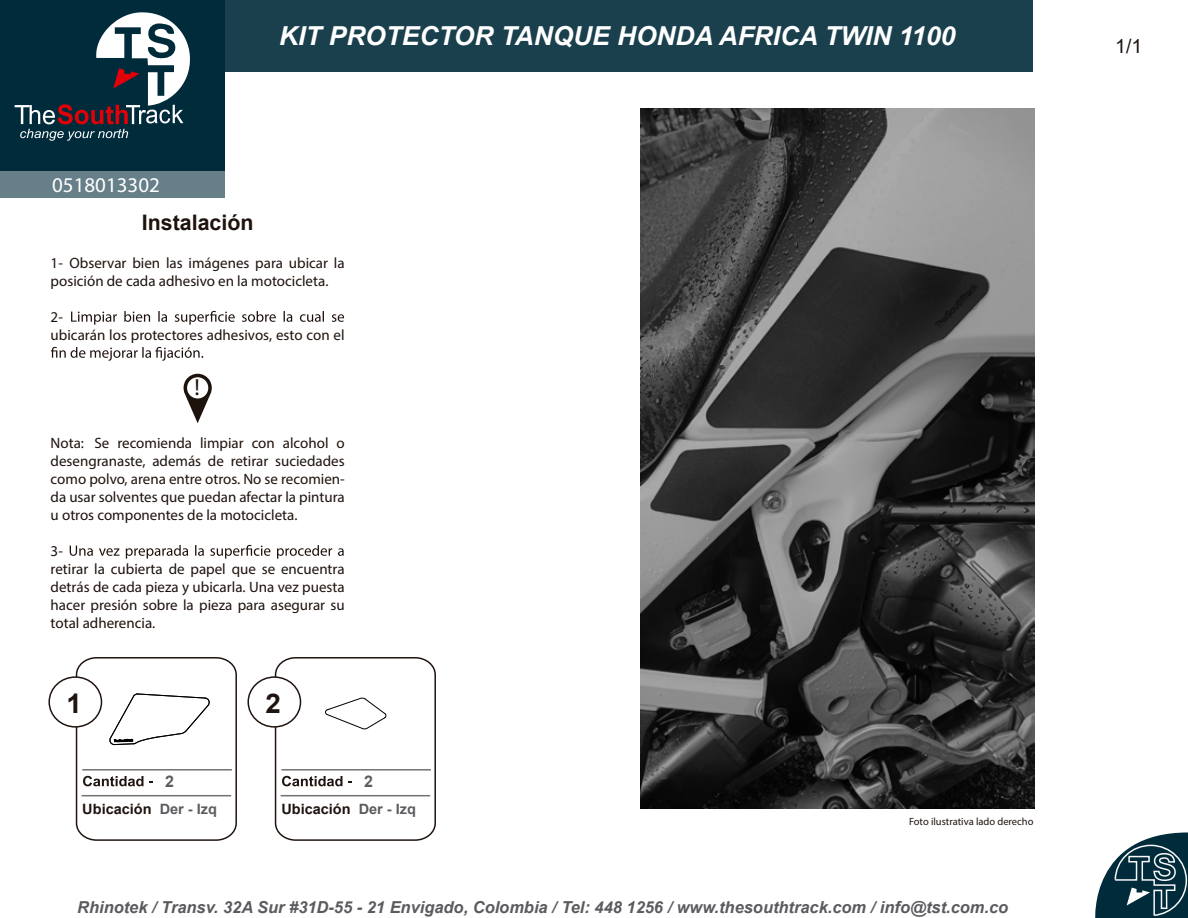
<style>
.page{position:relative;width:1188px;height:918px;background:#fff}
.page>*{position:absolute;margin:0;border:0;box-sizing:border-box;transform-origin:0 0}
.t1{font:700 27.15px "Arial";color:#1f140f}
.t2{font:italic 700 26.1px "Arial";color:#fff}
.t3{font:700 23.4px "Myriad Pro";color:#1e120d}
.t4{font:700 21.45px "Arial";color:#1e120d}
.t5{font:700 21px "Myriad Pro";color:#fff}
.t6{font:19.5px "Arial";color:#1e120d}
.t7{font:italic 700 16.5px "Arial";color:#5b5b5f}
.t8{font:700 16.05px "Arial";color:#5c5b5f}
.t9{font:15px/18px "Myriad Pro";color:#1e120d;text-align:justify}
.t10{font:700 15px "Myriad Pro";color:#1e120d}
.t11{font:700 14.25px "Arial";color:#1f140f}
.t12{font:700 10.5px "Myriad Pro";color:#1f140f}
.s1{font-weight:700}
.s2{color:#5c5b5f}
</style>
<div class="page">
<div style="left:223px;top:0;width:810px;height:72px;background:#1a404e"></div>
<div style="left:0;top:0;width:224px;height:171px;background:#002b3b"></div>
<svg style="left:15px;top:12px;width:175px;height:129px"></svg>
<svg style="left:1095px;top:832px;width:93px;height:86px"></svg>
<div style="left:0;top:171px;width:224px;height:27px;background:#667f89"></div>
<svg style="left:183px;top:374px;width:29px;height:49px"></svg>
<svg style="left:71px;top:311px;width:273px;height:14px"></svg>
<svg style="left:51px;top:347px;width:152px;height:14px"></svg>
<svg style="left:70px;top:545px;width:274px;height:14px"></svg>
<img style="left:640px;top:108px;width:394px;height:701px">
<div style="left:48px;top:676px;width:54px;height:52px;border:2px solid #1f140f;border-radius:50%"></div>
<div style="left:247px;top:676px;width:54px;height:52px;border:2px solid #1f140f;border-radius:50%"></div>
<svg style="left:75px;top:657px;width:162px;height:184px"></svg>
<svg style="left:274px;top:657px;width:162px;height:184px"></svg>
<h2 class="t2" style="left:279px;top:18px;width:678px">KIT PROTECTOR TANQUE HONDA AFRICA TWIN 1100</h2>
<h3 class="t5" style="left:52px;top:172px;width:109px">0518013302</h3>
<h3 class="t4" style="left:142px;top:208px;width:113px">Instalación</h3>
<p class="t9" style="left:51px;top:253px;width:295px"><span class="s1">1-</span> Observar bien las imágenes para ubicar la posición de cada adhesivo en la motocicleta.</p>
<p class="t10" style="left:51px;top:307px;width:14px">2-</p>
<p class="t9" style="left:51px;top:325px;width:296px">ubicarán los protectores adhesivos, esto con el</p>
<h3 class="t3" style="left:195px;top:373px;width:7px">!</h3>
<p class="t9" style="left:51px;top:433px;width:296px"><span class="s1">Nota:</span> Se recomienda limpiar con alcohol o desengranaste, además de retirar suciedades como polvo, arena entre otros. No se recomien&shy;da usar solventes que puedan afectar la pintura u otros componentes de la motocicleta.</p>
<p class="t10" style="left:51px;top:541px;width:14px">3-</p>
<p class="t9" style="left:51px;top:559px;width:296px">retirar la cubierta de papel que se encuentra detrás de cada pieza y ubicarla. Una vez puesta hacer presión sobre la pieza para asegurar su total adherencia.</p>
<h1 class="t1" style="left:66px;top:685px;width:17px">1</h1>
<h1 class="t1" style="left:265px;top:685px;width:17px">2</h1>
<p class="t8" style="left:165px;top:770px;width:10px">2</p>
<p class="t8" style="left:364px;top:770px;width:10px">2</p>
<p class="t11" style="left:82px;top:799px;width:136px">Ubicación <span class="s2">Der - Izq</span></p>
<p class="t11" style="left:281px;top:799px;width:136px">Ubicación <span class="s2">Der - Izq</span></p>
<p class="t12" style="left:909px;top:815px;width:126px">Foto ilustrativa lado derecho</p>
<p class="t7" style="left:77px;top:896px;width:933px">Rhinotek / Transv. 32A Sur #31D-55 - 21 Envigado, Colombia / Tel: 448 1256 / www.thesouthtrack.com / info@tst.com.co</p>
<h3 class="t6" style="left:1115px;top:32px;width:29px">1/1</h3>
</div>
